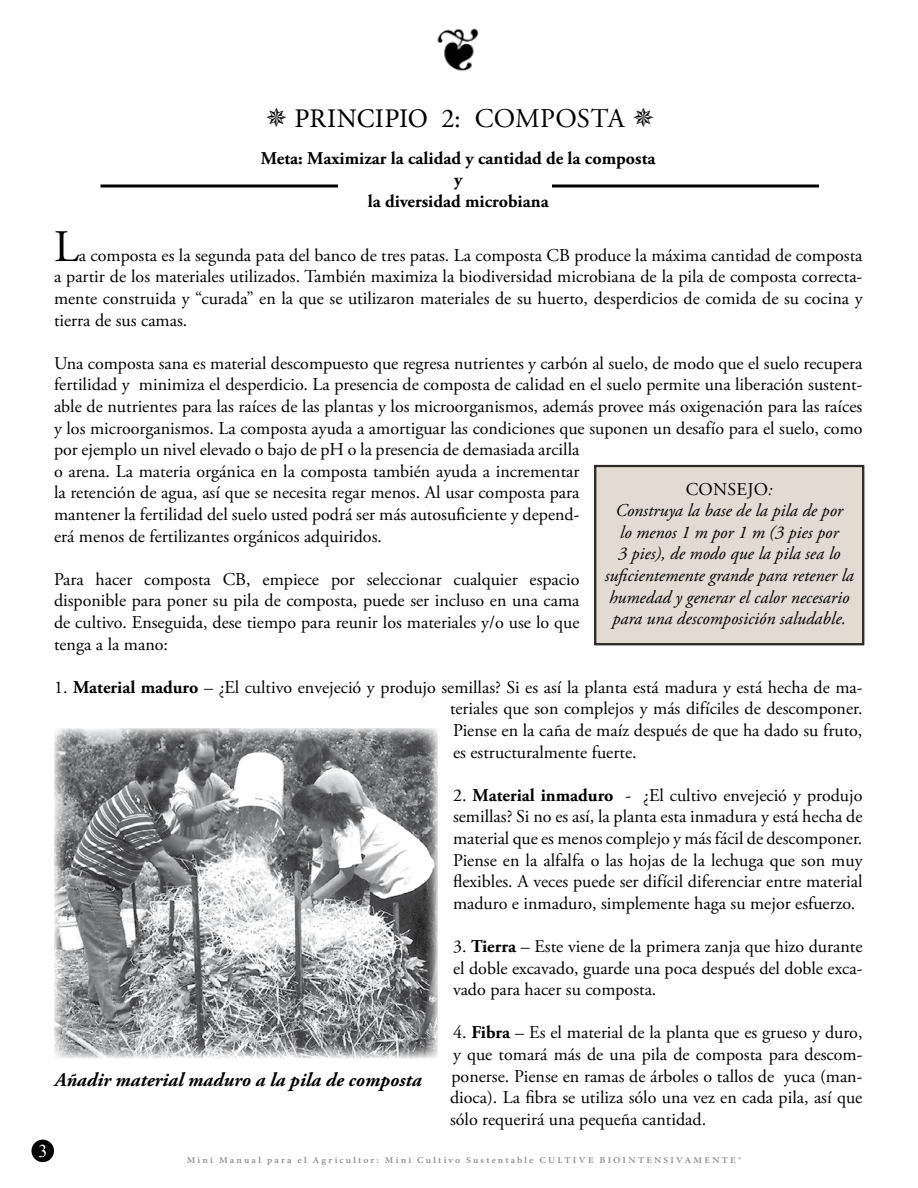
<style>
.page{position:relative;width:918px;height:1188px;background:#fff}
.page>*{position:absolute;margin:0;border:0;box-sizing:border-box;transform-origin:0 0}
.t1{font:45px "Adobe Garamond Pro";color:#000}
.t2{font:27px "Adobe Garamond Pro";letter-spacing:.01em;color:#000}
.t3{font:italic 700 19.5px "Adobe Garamond Pro";color:#000}
.t4{font:18px/21.6px "Adobe Garamond Pro";color:#000;text-align:justify}
.t5{font:italic 18px "Adobe Garamond Pro";color:#000}
.t6{font:700 18px/21.6px "Adobe Garamond Pro";color:#000;text-align:center}
.t7{font:18px "Times New Roman";color:#fffef9}
.t8{font:600 9px "Minion Pro";letter-spacing:.23em;color:#8a8c8e;scale:1.08 1}
.s1{font-family:"Minion Pro"}
.s2{font-weight:700}
.s3{font-style:italic}
</style>
<div class="page">
<div style="left:32px;top:1140px;width:22px;height:22px;background:#000;border-radius:50%"></div>
<img style="left:437px;top:28px;width:42px;height:43px">
<div style="left:594px;top:465px;width:270px;height:180px;background:#e1dbd1"></div>
<div style="left:596px;top:467px;width:267px;height:177px;border:1px solid #231f20"></div>
<svg style="left:100px;top:184px;width:238px;height:4px"></svg>
<svg style="left:552px;top:184px;width:267px;height:4px"></svg>
<img style="left:54px;top:728px;width:384px;height:330px">
<h2 class="t2" style="left:295px;top:102px;width:331px"><span class="s1">PRINCIPIO</span> 2: COMPOSTA</h2>
<p class="t6" style="left:261px;top:148px;width:396px">Meta: Maximizar la calidad y cantidad de la composta y<br>la diversidad microbiana</p>
<h1 class="t1" style="left:54px;top:220px;width:26px">L</h1>
<p class="t4" style="left:54px;top:245px;width:810px;text-indent:25px">a composta es la segunda pata del banco de tres patas. La composta CB produce la máxima cantidad de composta a partir de los materiales utilizados. También maximiza la biodiversidad microbiana de la pila de composta correcta&shy;mente construida y “curada” en la que se utilizaron materiales de su huerto, desperdicios de comida de su cocina y tierra de sus camas.</p>
<p class="t4" style="left:54px;top:353px;width:810px;text-align:left">Una composta sana es material descompuesto que regresa nutrientes y carbón al suelo, de modo que el suelo recupera fertilidad y minimiza el desperdicio. La presencia de composta de calidad en el suelo permite una liberación sustent&shy;able de nutrientes para las raíces de las plantas y los microorganismos, además provee más oxigenación para las raíces y los microorganismos. La composta ayuda a amortiguar las condiciones que suponen un desafío para el suelo, como por ejemplo un nivel elevado o bajo de pH o la presencia de demasiada arcilla<br>o arena. La materia orgánica en la composta también ayuda a incrementar<br>la retención de agua, así que se necesita regar menos. Al usar composta para<br>mantener la fertilidad del suelo usted podrá ser más autosuficiente y depend-<br>erá menos de fertilizantes orgánicos adquiridos.</p>
<p class="t4" style="left:54px;top:569px;width:527px">Para hacer composta CB, empiece por seleccionar cualquier espacio disponible para poner su pila de composta, puede ser incluso en una cama de cultivo. Enseguida, dese tiempo para reunir los materiales y/o use lo que tenga a la mano:</p>
<p class="t4" style="left:450px;top:677px;width:414px;text-indent:-396px">1. <span class="s2">Material maduro</span> – ¿El cultivo envejeció y produjo semillas? Si es así la planta está madura y está hecha de ma&shy;teriales que son complejos y más difíciles de descomponer.<br>Piense en la caña de maíz después de que ha dado su fruto, es estructuralmente fuerte.</p>
<p class="t4" style="left:453px;top:785px;width:411px">2. <span class="s2">Material inmaduro</span> - ¿El cultivo envejeció y produjo semillas? Si no es así, la planta esta inmadura y está hecha de material que es menos complejo y más fácil de descomponer.<br>Piense en la alfalfa o las hojas de la lechuga que son muy flexibles. A veces puede ser difícil diferenciar entre material maduro e inmaduro, simplemente haga su mejor esfuerzo.</p>
<p class="t4" style="left:453px;top:936px;width:411px">3. <span class="s2">Tierra</span> – Este viene de la primera zanja que hizo durante el doble excavado, guarde una poca después del doble exca&shy;vado para hacer su composta.</p>
<p class="t4" style="left:450px;top:1023px;width:414px">4. <span class="s2">Fibra</span> – Es el material de la planta que es grueso y duro, y que tomará más de una pila de composta para descom&shy;ponerse. Piense en ramas de árboles o tallos de yuca (man&shy;dioca). La fibra se utiliza sólo una vez en cada pila, así que sólo requerirá una pequeña cantidad.</p>
<p class="t4" style="left:686px;top:479px;width:26px">Conse</p>
<p class="t4" style="left:747px;top:479px;width:27px">jo<span class="s3">:</span></p>
<p class="t5" style="left:615px;top:500px;width:229px">Construya la base de la pila de por</p>
<p class="t5" style="left:620px;top:521px;width:220px">lo menos 1 m por 1 m (3 pies por</p>
<p class="t5" style="left:618px;top:543px;width:224px">3 pies), de modo que la pila sea lo</p>
<p class="t5" style="left:605px;top:565px;width:251px">suficientemente grande para retener la</p>
<p class="t5" style="left:609px;top:586px;width:242px">humedad y generar el calor necesario</p>
<p class="t5" style="left:612px;top:608px;width:235px">para una descomposición saludable.</p>
<p class="t3" style="left:55px;top:1069px;width:368px">Añadir material maduro a la pila de composta</p>
<p class="t7" style="left:38px;top:1139px;width:10px">3</p>
<p class="t8" style="left:187px;top:1153px;width:515px">Mini Manual para el Agricultor: Mini Cultivo Sustentable CULTIVE BIOINTENSIVAMENTE®</p>
</div>
